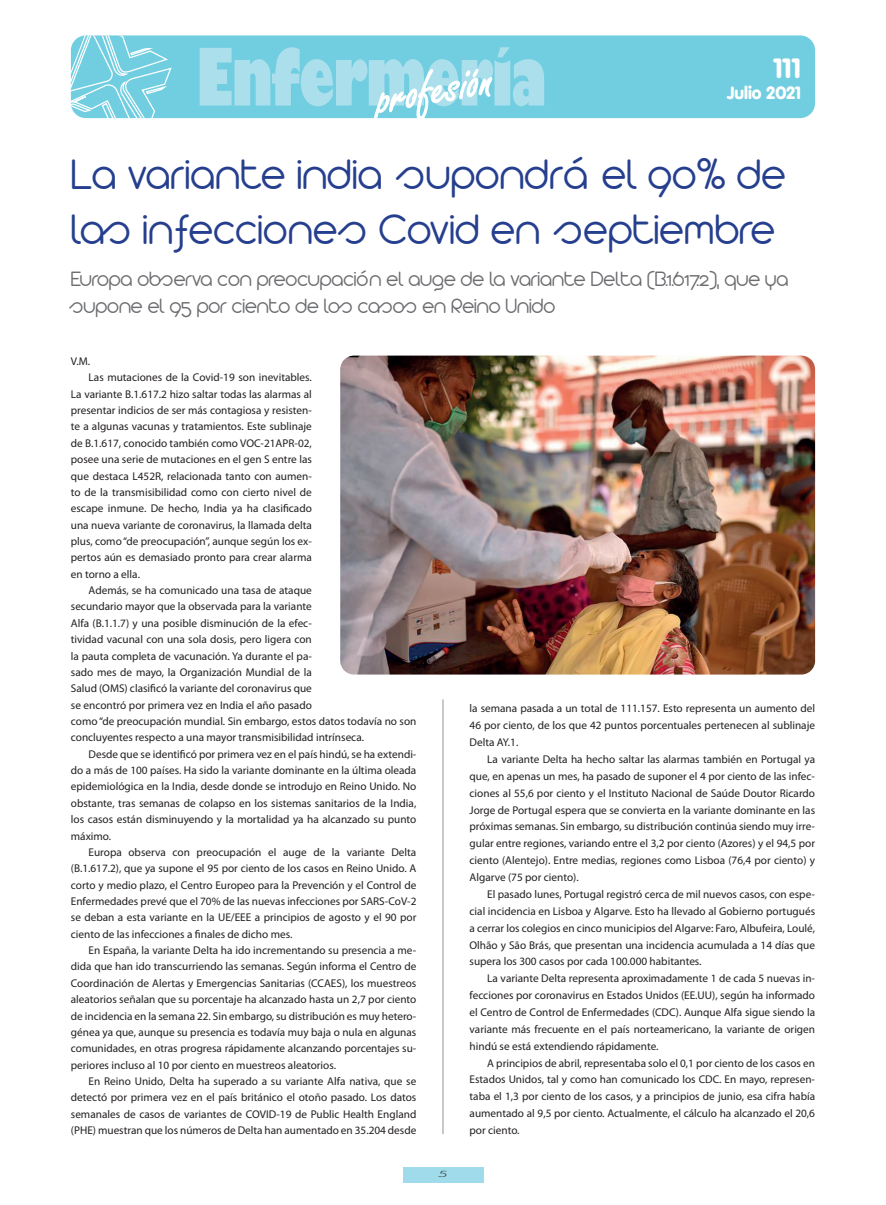
<style>
.page{position:relative;width:886px;height:1205px;background:#fff}
.page>*{position:absolute;margin:0;border:0;box-sizing:border-box;transform-origin:0 0}
.t1{font:300 46.25px/55px "Arista 2.0 Alternate";letter-spacing:.01em;color:#253f8e}
.t2{font:900 27.5px "VAG Rounded";color:#fff}
.t3{font:300 22.5px/27.5px "Arista 2.0 Alternate";color:#6c6d70}
.t4{font:900 17.5px "VAG Rounded";color:#fff}
.t5{font:11.25px/16.4px "Myriad Pro";color:#231f20;text-align:justify}
.t6{font:300 8.12px "Futura";color:#231f20;scale:2 1}
</style>
<div class="page">
<div style="left:71px;top:35px;width:744px;height:83px;background:#71cee1;border-radius:15px"></div>
<svg style="left:71px;top:35px;width:102px;height:83px"></svg>
<svg style="left:200px;top:47px;width:344px;height:72px"></svg>
<div style="left:403px;top:1167px;width:80px;height:15px;background:#9fdbea"></div>
<img style="left:340px;top:356px;width:475px;height:318px">
<hr style="left:442px;top:699px;width:2px;height:435px;background:#a8a9ad">
<p class="t2" style="left:773px;top:52px;width:29px">111</p>
<p class="t4" style="left:727px;top:82px;width:75px">Julio 2021</p>
<p class="t1" style="left:71px;top:146px;width:716px">La variante india supondrá el 90% de las infecciones Covid en septiembre</p>
<p class="t3" style="left:71px;top:265px;width:719px">Europa observa con preocupación el auge de la variante Delta (B.1.617.2), que ya supone el 95 por ciento de los casos en Reino Unido</p>
<p class="t5" style="left:71px;top:353px;width:21px">V.M.</p>
<p class="t5" style="left:71px;top:370px;width:242px;text-indent:18px">Las mutaciones de la Covid-19 son inevitables.<br>La variante B.1.617.2 hizo saltar todas las alarmas al presentar indicios de ser más contagiosa y resisten&shy;te a algunas vacunas y tratamientos. Este sublinaje de B.1.617, conocido también como VOC-21APR-02, posee una serie de mutaciones en el gen S entre las que destaca L452R, relacionada tanto con aumen&shy;to de la transmisibilidad como con cierto nivel de escape inmune. De hecho, India ya ha clasificado una nueva variante de coronavirus, la llamada delta plus, como “de preocupación”, aunque según los ex&shy;pertos aún es demasiado pronto para crear alarma en torno a ella.</p>
<p class="t5" style="left:71px;top:582px;width:347px;text-align:left;text-indent:18px">Además, se ha comunicado una tasa de ataque<br>secundario mayor que la observada para la variante<br>Alfa (B.1.1.7) y una posible disminución de la efec-<br>tividad vacunal con una sola dosis, pero ligera con<br>la pauta completa de vacunación. Ya durante el pa-<br>sado mes de mayo, la Organización Mundial de la<br>Salud (OMS) clasificó la variante del coronavirus que<br>se encontró por primera vez en India el año pasado<br>como “de preocupación mundial. Sin embargo, estos datos todavía no son concluyentes respecto a una mayor transmisibilidad intrínseca.</p>
<p class="t5" style="left:71px;top:746px;width:347px;text-indent:18px">Desde que se identificó por primera vez en el país hindú, se ha extendi&shy;do a más de 100 países. Ha sido la variante dominante en la última oleada epidemiológica en la India, desde donde se introdujo en Reino Unido. No obstante, tras semanas de colapso en los sistemas sanitarios de la India, los casos están disminuyendo y la mortalidad ya ha alcanzado su punto máximo.</p>
<p class="t5" style="left:71px;top:844px;width:347px;text-indent:18px">Europa observa con preocupación el auge de la variante Delta (B.1.617.2), que ya supone el 95 por ciento de los casos en Reino Unido. A corto y medio plazo, el Centro Europeo para la Prevención y el Control de Enfermedades prevé que el 70% de las nuevas infecciones por SARS-CoV-2 se deban a esta variante en la UE/EEE a principios de agosto y el 90 por ciento de las infecciones a finales de dicho mes.</p>
<p class="t5" style="left:71px;top:942px;width:347px;text-indent:18px">En España, la variante Delta ha ido incrementando su presencia a me&shy;dida que han ido transcurriendo las semanas. Según informa el Centro de Coordinación de Alertas y Emergencias Sanitarias (CCAES), los muestreos aleatorios señalan que su porcentaje ha alcanzado hasta un 2,7 por ciento de incidencia en la semana 22. Sin embargo, su distribución es muy hetero&shy;génea ya que, aunque su presencia es todavía muy baja o nula en algunas comunidades, en otras progresa rápidamente alcanzando porcentajes su&shy;periores incluso al 10 por ciento en muestreos aleatorios.</p>
<p class="t5" style="left:71px;top:1073px;width:347px;text-indent:18px">En Reino Unido, Delta ha superado a su variante Alfa nativa, que se detectó por primera vez en el país británico el otoño pasado. Los datos semanales de casos de variantes de COVID-19 de Public Health England (PHE) muestran que los números de Delta han aumentado en 35.204 desde</p>
<p class="t5" style="left:469px;top:700px;width:347px;line-height:16.9px">la semana pasada a un total de 111.157. Esto representa un aumento del 46 por ciento, de los que 42 puntos porcentuales pertenecen al sublinaje Delta AY.1.</p>
<p class="t5" style="left:469px;top:751px;width:347px;line-height:16.9px;text-indent:18px">La variante Delta ha hecho saltar las alarmas también en Portugal ya que, en apenas un mes, ha pasado de suponer el 4 por ciento de las infec&shy;ciones al 55,6 por ciento y el Instituto Nacional de Saúde Doutor Ricardo Jorge de Portugal espera que se convierta en la variante dominante en las próximas semanas. Sin embargo, su distribución continúa siendo muy irre&shy;gular entre regiones, variando entre el 3,2 por ciento (Azores) y el 94,5 por ciento (Alentejo). Entre medias, regiones como Lisboa (76,4 por ciento) y Algarve (75 por ciento).</p>
<p class="t5" style="left:469px;top:886px;width:347px;line-height:16.9px;text-indent:18px">El pasado lunes, Portugal registró cerca de mil nuevos casos, con espe&shy;cial incidencia en Lisboa y Algarve. Esto ha llevado al Gobierno portugués a cerrar los colegios en cinco municipios del Algarve: Faro, Albufeira, Loulé, Olhão y São Brás, que presentan una incidencia acumulada a 14 días que supera los 300 casos por cada 100.000 habitantes.</p>
<p class="t5" style="left:469px;top:970px;width:347px;line-height:16.9px;text-indent:18px">La variante Delta representa aproximadamente 1 de cada 5 nuevas in&shy;fecciones por coronavirus en Estados Unidos (EE.UU), según ha informado el Centro de Control de Enfermedades (CDC). Aunque Alfa sigue siendo la variante más frecuente en el país norteamericano, la variante de origen hindú se está extendiendo rápidamente.</p>
<p class="t5" style="left:469px;top:1054px;width:347px;line-height:16.9px;text-indent:18px">A principios de abril, representaba solo el 0,1 por ciento de los casos en Estados Unidos, tal y como han comunicado los CDC. En mayo, represen&shy;taba el 1,3 por ciento de los casos, y a principios de junio, esa cifra había aumentado al 9,5 por ciento. Actualmente, el cálculo ha alcanzado el 20,6 por ciento.</p>
<p class="t6" style="left:438px;top:1169px;width:7px">5</p>
</div>
